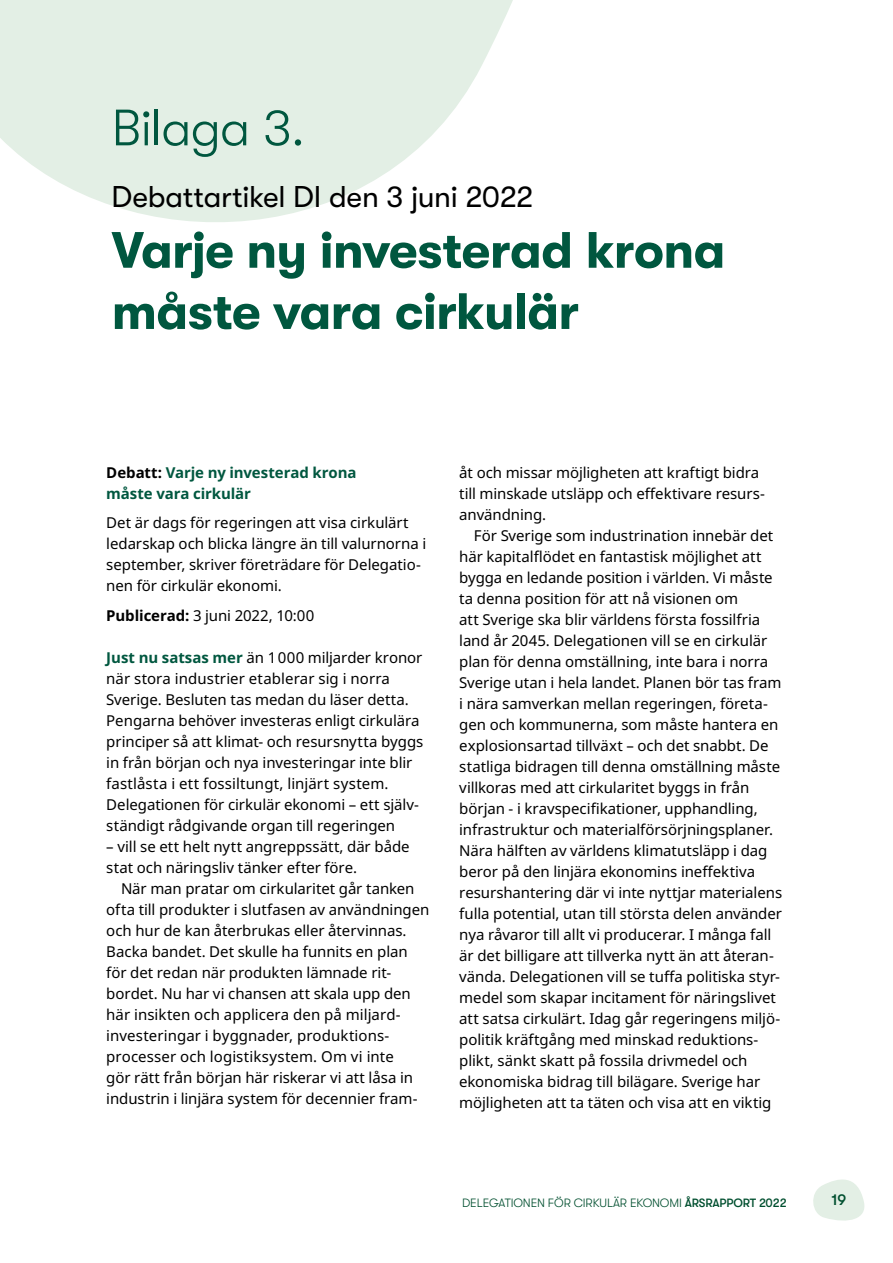
<style>
.page{position:relative;width:893px;height:1263px;background:#fff}
.page>*{position:absolute;margin:0;border:0;box-sizing:border-box;transform-origin:0 0}
.t1{font:700 51px/61.2px "GT Walsheim";letter-spacing:-.015em;color:#00573f}
.t2{font:300 51px "GT Walsheim";letter-spacing:-.015em;color:#00573f}
.t3{font:30px "GT Walsheim";letter-spacing:-.015em;color:#000}
.t4{font:500 15.6px "GT Walsheim";color:#004f2f}
.Brödtext{font:15px/21px "Noto Sans";letter-spacing:-.005em;color:#000}
.Brödtext_indrag{font:15px/21px "Noto Sans";letter-spacing:-.005em;color:#000}
.Brödtext-2{font:700 15px/21px "Noto Sans";letter-spacing:-.005em;color:#00573f}
.t5{font:300 12px "GT Walsheim";letter-spacing:-.01em;color:#004f2f}
.s1{color:#000}
.s2{font-weight:700}
.s3{font-weight:700;color:#00573f}
.s4{font-weight:500}
</style>
<div class="page">
<svg style="left:813px;top:1179px;width:52px;height:42px"></svg>
<svg style="left:0;top:0;width:513px;height:222px;fill:#e3efe5"></svg>
<h1 class="t2" style="left:112px;top:99px;width:195px">Bilaga 3.</h1>
<h1 class="t3" style="left:112px;top:180px;width:423px">Debattartikel DI den 3 juni 2022</h1>
<h1 class="t1" style="left:112px;top:220px;width:615px">Varje ny investerad krona måste vara cirkulär</h1>
<p class="Brödtext-2" style="left:106px;top:462px;width:252px"><span class="s1">Debatt:</span> Varje ny investerad krona måste vara cirkulär</p>
<p class="Brödtext" style="left:106px;top:512px;width:321px">Det är dags för regeringen att visa cirkulärt ledarskap och blicka längre än till valurnorna i september, skriver företrädare för Delegatio&shy;nen för cirkulär ekonomi.</p>
<p class="Brödtext" style="left:106px;top:605px;width:210px"><span class="s2">Publicerad:</span> 3 juni 2022, 10:00</p>
<p class="Brödtext" style="left:106px;top:647px;width:319px"><span class="s3">Just nu satsas mer</span> än 1000 miljarder kronor när stora industrier etablerar sig i norra Sverige. Besluten tas medan du läser detta.<br>Pengarna behöver investeras enligt cirkulära principer så att klimat- och resursnytta byggs in från början och nya investeringar inte blir fastlåsta i ett fossiltungt, linjärt system.<br>Delegationen för cirkulär ekonomi – ett själv&shy;ständigt rådgivande organ till regeringen</p>
<p class="Brödtext" style="left:106px;top:836px;width:305px">– vill se ett helt nytt angreppssätt, där både stat och näringsliv tänker efter före.</p>
<p class="Brödtext_indrag" style="left:106px;top:878px;width:325px;text-indent:15px">När man pratar om cirkularitet går tanken ofta till produkter i slutfasen av användningen och hur de kan återbrukas eller återvinnas.<br>Backa bandet. Det skulle ha funnits en plan för det redan när produkten lämnade rit&shy;bordet. Nu har vi chansen att skala upp den här insikten och applicera den på miljard&shy;investeringar i byggnader, produktions&shy;processer och logistiksystem. Om vi inte<br>gör rätt från början här riskerar vi att låsa in industrin i linjära system för decennier fram-</p>
<p class="Brödtext_indrag" style="left:459px;top:462px;width:306px">åt och missar möjligheten att kraftigt bidra till minskade utsläpp och effektivare resurs&shy;användning.</p>
<p class="Brödtext_indrag" style="left:459px;top:525px;width:324px;text-indent:15px">För Sverige som industrination innebär det här kapitalflödet en fantastisk möjlighet att bygga en ledande position i världen. Vi måste ta denna position för att nå visionen om<br>att Sverige ska blir världens första fossilfria land år 2045. Delegationen vill se en cirkulär plan för denna omställning, inte bara i norra Sverige utan i hela landet. Planen bör tas fram i nära samverkan mellan regeringen, företa&shy;gen och kommunerna, som måste hantera en explosionsartad tillväxt – och det snabbt. De statliga bidragen till denna omställning måste villkoras med att cirkularitet byggs in från början - i kravspecifikationer, upphandling, infrastruktur och materialförsörjningsplaner.</p>
<p class="Brödtext" style="left:459px;top:840px;width:324px">Nära hälften av världens klimatutsläpp i dag beror på den linjära ekonomins ineffektiva resurshantering där vi inte nyttjar materialens fulla potential, utan till största delen använder nya råvaror till allt vi producerar. I många fall är det billigare att tillverka nytt än att återan&shy;vända. Delegationen vill se tuffa politiska styr&shy;medel som skapar incitament för näringslivet att satsa cirkulärt. Idag går regeringens miljö&shy;politik kräftgång med minskad reduktions&shy;plikt, sänkt skatt på fossila drivmedel och ekonomiska bidrag till bilägare. Sverige har möjligheten att ta täten och visa att en viktig</p>
<p class="t5" style="left:462px;top:1196px;width:326px">DELEGATIONEN FÖR CIRKULÄR EKONOMI <span class="s4">ÅRSRAPPORT 2022</span></p>
<p class="t4" style="left:831px;top:1191px;width:17px">19</p>
</div>
